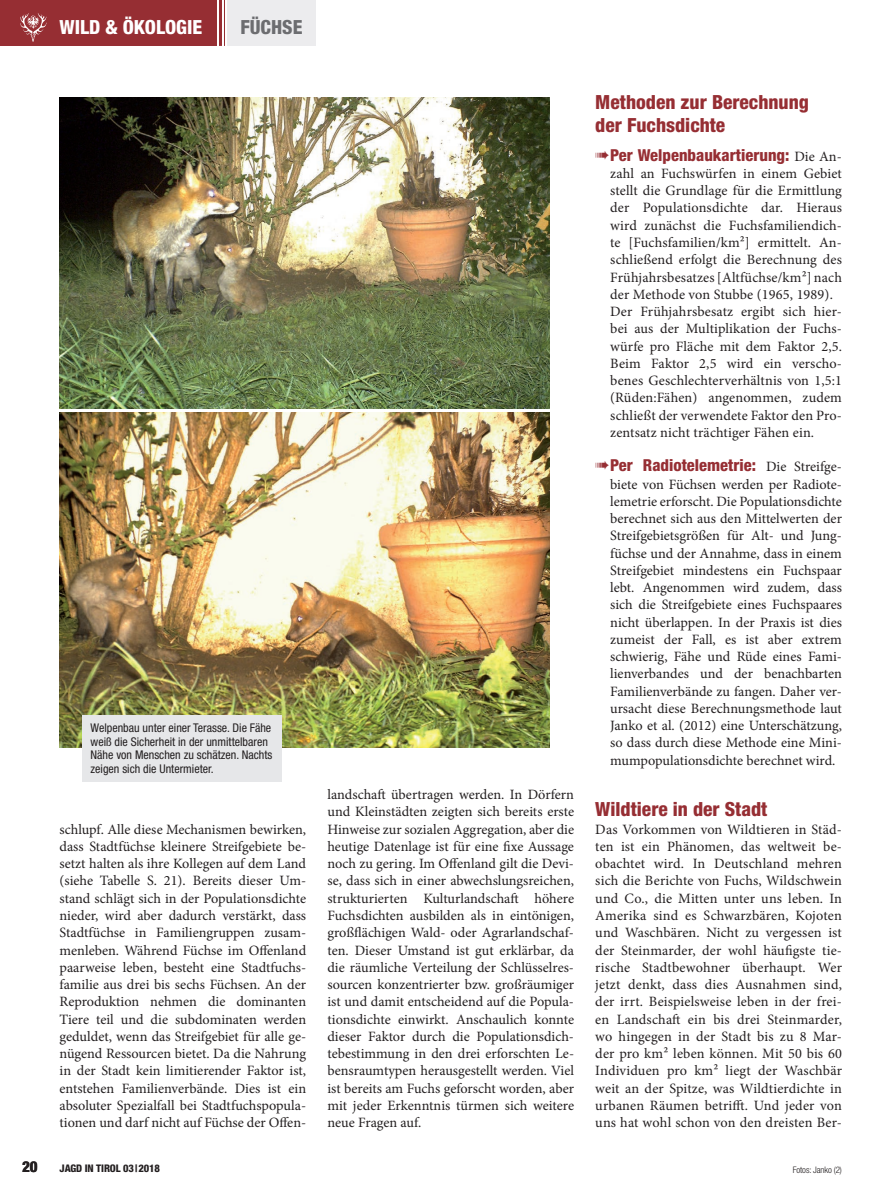
<style>
.page{position:relative;width:893px;height:1191px;background:#fff}
.page>*{position:absolute;margin:0;border:0;box-sizing:border-box;transform-origin:0 0}
.t1{font:800 condensed 19.5px/23.2px "Helvetica Neue LT Std";color:#962e33}
.t2{font:800 condensed 19.5px "Helvetica Neue LT Std";color:#fff}
.t3{font:800 condensed 19.5px "Helvetica Neue LT Std";color:#6c6d70}
.t4{font:800 condensed 16.5px "Helvetica Neue LT Std";color:#962e33}
.t5{font:800 condensed 15px "Helvetica Neue LT Std";color:#231f20}
.t6{font:14.25px/17.2px "Minion Pro";letter-spacing:.005em;color:#231f20;text-align:justify}
.t7{font:condensed 12px/13.5px "Helvetica Neue LT Std";color:#231f20}
.t8{font:800 condensed 10.5px "Helvetica Neue LT Std";letter-spacing:-.01em;color:#231f20}
.t9{font:300 condensed 9px "Helvetica Neue LT Std";letter-spacing:-.01em;color:#231f20}
.s1{font-family:"Minion Pro";font-weight:400;font-stretch:normal;font-size:14.25px;color:#231f20}
</style>
<div class="page">
<hr style="left:224px;top:0;width:1px;height:46px;background:#962e33">
<hr style="left:219px;top:0;width:3px;height:46px;background:#962e33">
<div style="left:0;top:0;width:217px;height:46px;background:#962e33"></div>
<img style="left:20px;top:13px;width:27px;height:28px">
<div style="left:227px;top:0;width:89px;height:46px;background:#ececee"></div>
<img style="left:60px;top:412px;width:490px;height:335px">
<img style="left:60px;top:98px;width:490px;height:310px">
<div style="left:82px;top:715px;width:200px;height:66px;background:#e6e7e9"></div>
<p class="t2" style="left:60px;top:15px;width:144px">WILD &amp; ÖKOLOGIE</p>
<p class="t3" style="left:240px;top:15px;width:64px">FÜCHSE</p>
<p class="t5" style="left:22px;top:1157px;width:17px">20</p>
<p class="t7" style="left:91px;top:721px;width:183px">Welpenbau unter einer Terasse. Die Fähe weiß die Sicherheit in der unmittelbaren Nähe von Menschen zu schätzen. Nachts zeigen sich die Untermieter.</p>
<p class="t6" style="left:60px;top:820px;width:248px">schlupf. Alle diese Mechanismen bewirken, dass Stadtfüchse kleinere Streifgebiete be&shy;setzt halten als ihre Kollegen auf dem Land (siehe Tabelle S. 21). Bereits dieser Um&shy;stand schlägt sich in der Populationsdichte nieder, wird aber dadurch verstärkt, dass Stadtfüchse in Familiengruppen zusam&shy;menleben. Während Füchse im Offenland paarweise leben, besteht eine Stadtfuchs&shy;familie aus drei bis sechs Füchsen. An der Reproduktion nehmen die dominanten Tiere teil und die subdominaten werden geduldet, wenn das Streifgebiet für alle ge&shy;nügend Ressourcen bietet. Da die Nahrung in der Stadt kein limitierender Faktor ist, entstehen Familienverbände. Dies ist ein absoluter Spezialfall bei Stadtfuchspopula&shy;tionen und darf nicht auf Füchse der Offen-</p>
<p class="t6" style="left:327px;top:786px;width:248px">landschaft übertragen werden. In Dörfern und Kleinstädten zeigten sich bereits erste Hinweise zur sozialen Aggregation, aber die heutige Datenlage ist für eine fixe Aussage noch zu gering. Im Offenland gilt die Devi&shy;se, dass sich in einer abwechslungsreichen, strukturierten Kulturlandschaft höhere Fuchsdichten ausbilden als in eintönigen, großflächigen Wald- oder Agrarlandschaf&shy;ten. Dieser Umstand ist gut erklärbar, da die räumliche Verteilung der Schlüsselres&shy;sourcen konzentrierter bzw. großräumiger ist und damit entscheidend auf die Popula&shy;tionsdichte einwirkt. Anschaulich konnte dieser Faktor durch die Populationsdich&shy;tebestimmung in den drei erforschten Le&shy;bensraumtypen herausgestellt werden. Viel ist bereits am Fuchs geforscht worden, aber mit jeder Erkenntnis türmen sich weitere neue Fragen auf.</p>
<p class="t1" style="left:595px;top:90px;width:215px">Methoden zur Berechnung der Fuchsdichte</p>
<p class="t4" style="left:595px;top:145px;width:248px">➠Per Welpenbaukartierung: <span class="s1">Die An-</span></p>
<p class="t6" style="left:610px;top:165px;width:233px;text-align:left">zahl an Fuchswürfen in einem Gebiet stellt die Grundlage für die Ermittlung der Populationsdichte dar. Hieraus wird zunächst die Fuchsfamiliendich&shy;te [Fuchsfamilien/km²] ermittelt. An&shy;schließend erfolgt die Berechnung des Frühjahrsbesatzes [Altfüchse/km²] nach der Methode von Stubbe (1965, 1989).<br>Der Frühjahrsbesatz ergibt sich hier&shy;bei aus der Multiplikation der Fuchs&shy;würfe pro Fläche mit dem Faktor 2,5.<br>Beim Faktor 2,5 wird ein verscho&shy;benes Geschlechterverhältnis von 1,5:1 (Rüden:Fähen) angenommen, zudem schließt der verwendete Faktor den Pro&shy;zentsatz nicht trächtiger Fähen ein.</p>
<p class="t4" style="left:595px;top:455px;width:248px">➠Per Radiotelemetrie: <span class="s1">Die Streifge-</span></p>
<p class="t6" style="left:610px;top:475px;width:233px">biete von Füchsen werden per Radiote&shy;lemetrie erforscht. Die Populationsdichte berechnet sich aus den Mittelwerten der Streifgebietsgrößen für Alt- und Jung&shy;füchse und der Annahme, dass in einem Streifgebiet mindestens ein Fuchspaar lebt. Angenommen wird zudem, dass sich die Streifgebiete eines Fuchspaares nicht überlappen. In der Praxis ist dies zumeist der Fall, es ist aber extrem schwierig, Fähe und Rüde eines Fami&shy;lienverbandes und der benachbarten Familienverbände zu fangen. Daher ver&shy;ursacht diese Berechnungsmethode laut Janko et al. (2012) eine Unterschätzung, so dass durch diese Methode eine Mini&shy;mumpopulationsdichte berechnet wird.</p>
<p class="t1" style="left:595px;top:797px;width:174px">Wildtiere in der Stadt</p>
<p class="t6" style="left:595px;top:820px;width:248px">Das Vorkommen von Wildtieren in Städ&shy;ten ist ein Phänomen, das weltweit be&shy;obachtet wird. In Deutschland mehren sich die Berichte von Fuchs, Wildschwein und Co., die Mitten unter uns leben. In Amerika sind es Schwarzbären, Kojoten und Waschbären. Nicht zu vergessen ist der Steinmarder, der wohl häufigste tie&shy;rische Stadtbewohner überhaupt. Wer jetzt denkt, dass dies Ausnahmen sind, der irrt. Beispielsweise leben in der frei&shy;en Landschaft ein bis drei Steinmarder, wo hingegen in der Stadt bis zu 8 Mar&shy;der pro km2 leben können. Mit 50 bis 60<br>Individuen pro km2 liegt der Waschbär weit an der Spitze, was Wildtierdichte in urbanen Räumen betrifft. Und jeder von uns hat wohl schon von den dreisten Ber-</p>
<p class="t8" style="left:60px;top:1162px;width:102px">JAGD IN TIROL 03|2018</p>
<p class="t9" style="left:793px;top:1164px;width:51px">Fotos: Janko (2)</p>
</div>
